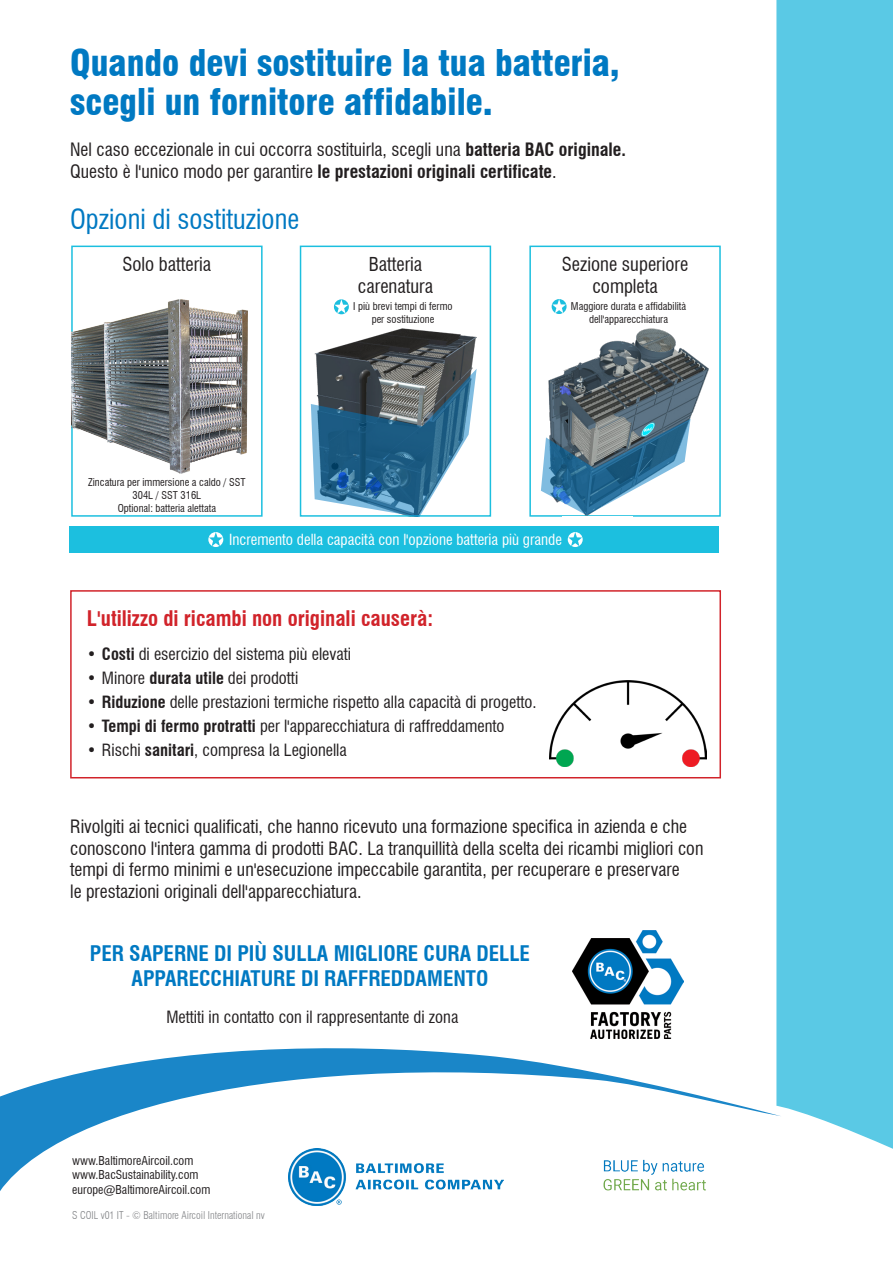
<style>
.page{position:relative;width:893px;height:1263px;background:#fff}
.page>*{position:absolute;margin:0;border:0;box-sizing:border-box;transform-origin:0 0}
.Big_heading_blue{font:900 condensed 36px/39px "Swiss 721 BT";color:#0079c2;scale:.96 1}
.Bullets{font:condensed 27px "Swiss 721 BT";color:#0079c2}
.Black_title_heading{font:700 condensed 21px/25.2px "Swiss 721 BT";color:#0079c2;text-align:center}
.Bullets-2{font:700 condensed 21px "Swiss 721 BT";color:#d1232a}
.Bullets-3{font:condensed 18.75px/22.5px "Swiss 721 BT";color:#231f20;text-align:center}
.Bullets-4{font:condensed 18px/21.6px "Swiss 721 BT";color:#231f20}
.Introduction_text{font:condensed 16.5px "Swiss 721 BT";color:#231f20}
.Introduction_text-2{font:condensed 15px "Swiss 721 BT";color:#fff}
.Bullets-5{font:condensed 12px "Swiss 721 BT";color:#231f20}
.Introduction_text-3{font:condensed 10.5px/12.6px "Swiss 721 BT";color:#231f20;text-align:center}
.Bullets-6{font:300 condensed 10.5px "Swiss 721 BT";color:#808285}
.s1{font-weight:700}
</style>
<div class="page">
<div style="left:71px;top:246px;width:192px;height:271px;border:2px solid #1cbfdf"></div>
<div style="left:529px;top:246px;width:192px;height:271px;border:2px solid #1cbfdf"></div>
<img style="left:314px;top:328px;width:163px;height:41px">
<div style="left:70px;top:590px;width:651px;height:188px;border:2px solid #d1232a"></div>
<div style="left:776px;top:0;width:117px;height:1149px;background:#5ac9e5"></div>
<svg style="left:0;top:1025px;width:781px;height:181px"></svg>
<img style="left:573px;top:930px;width:110px;height:108px">
<div style="left:300px;top:246px;width:191px;height:271px;border:2px solid #1cbfdf"></div>
<img style="left:550px;top:680px;width:156px;height:86px">
<img style="left:71px;top:300px;width:176px;height:173px">
<svg style="left:335px;top:299px;width:13px;height:15px"></svg>
<svg style="left:552px;top:299px;width:14px;height:14px"></svg>
<div style="left:69px;top:526px;width:650px;height:27px;background:#1cbfdf"></div>
<svg style="left:209px;top:532px;width:14px;height:14px"></svg>
<svg style="left:568px;top:532px;width:14px;height:14px"></svg>
<svg style="left:311px;top:369px;width:166px;height:148px"></svg>
<img style="left:536px;top:328px;width:178px;height:187px">
<svg style="left:541px;top:419px;width:150px;height:96px"></svg>
<p class="Big_heading_blue" style="left:70px;top:44px;width:573px">Quando devi sostituire la tua batteria, scegli un fornitore affidabile.</p>
<p class="Bullets-4" style="left:70px;top:139px;width:557px">Nel caso eccezionale in cui occorra sostituirla, scegli una <span class="s1">batteria BAC originale.<br></span>Questo è l'unico modo per garantire <span class="s1">le prestazioni originali certificate</span>.</p>
<p class="Bullets" style="left:70px;top:203px;width:231px">Opzioni di sostituzione</p>
<p class="Bullets-3" style="left:122px;top:253px;width:90px">Solo batteria</p>
<p class="Bullets-3" style="left:358px;top:253px;width:77px">Batteria carenatura</p>
<p class="Bullets-3" style="left:562px;top:253px;width:128px">Sezione superiore completa</p>
<p class="Introduction_text-3" style="left:353px;top:300px;width:101px">I più brevi tempi di fermo per sostituzione</p>
<p class="Introduction_text-3" style="left:571px;top:300px;width:117px">Maggiore durata e affidabilità dell'apparecchiatura</p>
<p class="Introduction_text-3" style="left:88px;top:476px;width:159px">Zincatura per immersione a caldo / SST<br>304L / SST 316L</p>
<p class="Introduction_text-3" style="left:118px;top:501px;width:100px">Optional: batteria alettata</p>
<p class="Introduction_text-2" style="left:229px;top:531px;width:334px">Incremento della capacità con l'opzione batteria più grande</p>
<p class="Bullets-2" style="left:87px;top:606px;width:348px">L'utilizzo di ricambi non originali causerà:</p>
<p class="Introduction_text" style="left:87px;top:644px;width:266px"><span class="s1">• Costi</span> di esercizio del sistema più elevati</p>
<p class="Introduction_text" style="left:87px;top:668px;width:213px">• Minore <span class="s1">durata utile</span> dei prodotti</p>
<p class="Introduction_text" style="left:87px;top:692px;width:451px"><span class="s1">• Riduzione</span> delle prestazioni termiche rispetto alla capacità di progetto.</p>
<p class="Introduction_text" style="left:87px;top:716px;width:419px"><span class="s1">• Tempi di fermo protratti</span> per l'apparecchiatura di raffreddamento</p>
<p class="Introduction_text" style="left:87px;top:740px;width:261px">• Rischi <span class="s1">sanitari</span>, compresa la Legionella</p>
<p class="Bullets-4" style="left:70px;top:816px;width:635px">Rivolgiti ai tecnici qualificati, che hanno ricevuto una formazione specifica in azienda e che conoscono l'intera gamma di prodotti BAC. La tranquillità della scelta dei ricambi migliori con tempi di fermo minimi e un'esecuzione impeccabile garantita, per recuperare e preservare<br>le prestazioni originali dell'apparecchiatura.</p>
<p class="Black_title_heading" style="left:90px;top:941px;width:442px">PER SAPERNE DI PIÙ SULLA MIGLIORE CURA DELLE<br>APPARECCHIATURE DI RAFFREDDAMENTO</p>
<p class="Introduction_text" style="left:166px;top:1007px;width:294px">Mettiti in contatto con il rappresentante di zona</p>
<p class="Bullets-5" style="left:72px;top:1153px;width:123px">www.BaltimoreAircoil.com</p>
<p class="Bullets-5" style="left:72px;top:1168px;width:128px">www.BacSustainability.com</p>
<p class="Bullets-5" style="left:72px;top:1182px;width:140px">europe@BaltimoreAircoil.com</p>
<p class="Bullets-6" style="left:72px;top:1209px;width:194px">S COIL v01 IT - © Baltimore Aircoil International nv</p>
</div>
